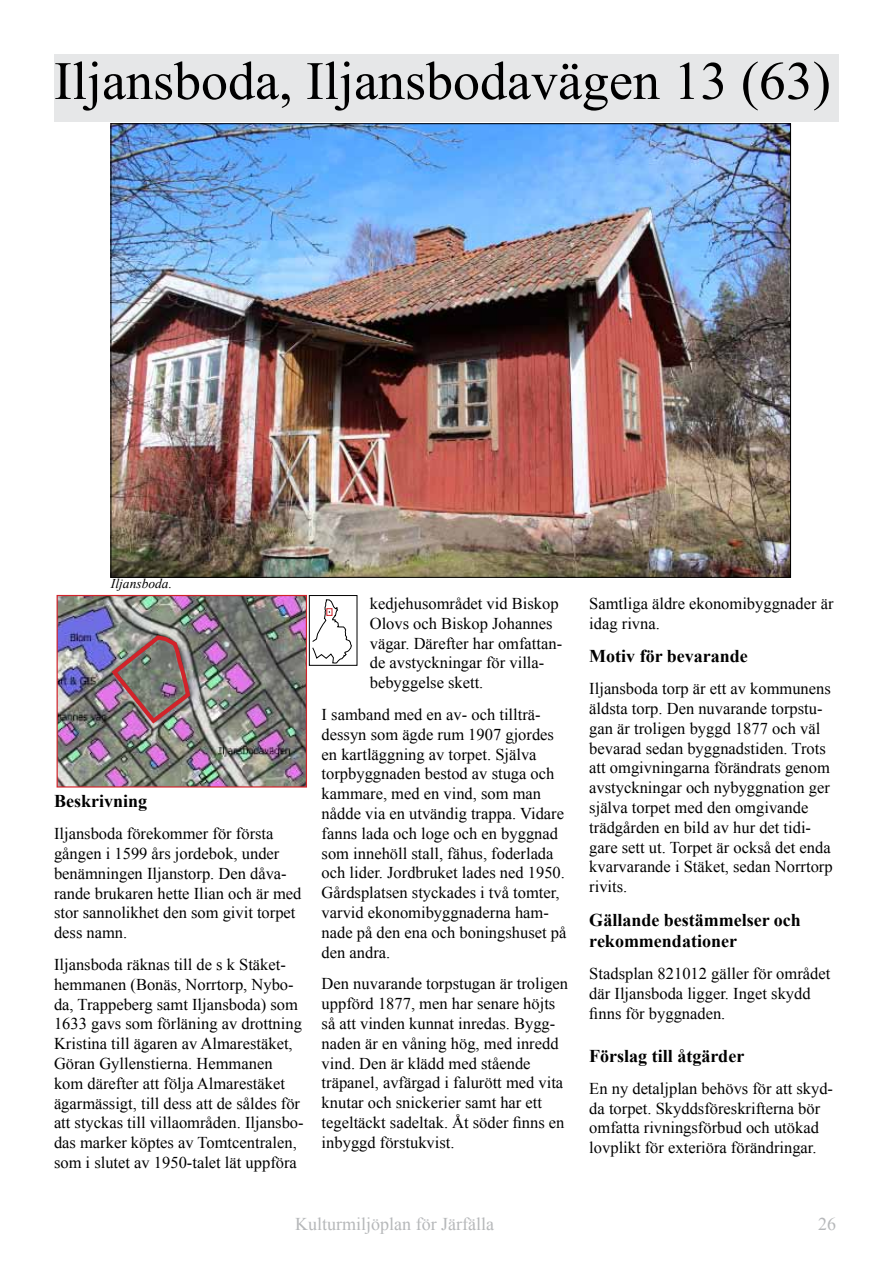
<style>
.page{position:relative;width:893px;height:1263px;background:#fff}
.page>*{position:absolute;margin:0;border:0;box-sizing:border-box;transform-origin:0 0}
.t1{font:54px "Times New Roman";color:#000}
.t2{font:700 18px/21.6px "Times New Roman";color:#000}
.t3{font:18px "Times New Roman";color:#b6b8ba}
.t4{font:16.5px/19.8px "Times New Roman";color:#000}
.t5{font:italic 13.5px "Times New Roman";color:#000}
</style>
<div class="page">
<div style="left:54px;top:54px;width:785px;height:68px;background:#e6e7e8"></div>
<img style="left:113px;top:125px;width:676px;height:451px">
<img style="left:59px;top:597px;width:246px;height:188px">
<div style="left:57px;top:595px;width:250px;height:192px;border:1px solid #d2232a"></div>
<img style="left:109px;top:632px;width:83px;height:94px">
<div style="left:309px;top:595px;width:48px;height:70px;border:1px solid #000"></div>
<svg style="left:312px;top:599px;width:40px;height:64px"></svg>
<h1 class="t1" style="left:54px;top:45px;width:778px">Iljansboda, Iljansbodavägen 13 (63)</h1>
<p class="t5" style="left:111px;top:574px;width:63px">Iljansboda.</p>
<p class="t2" style="left:54px;top:790px;width:95px">Beskrivning</p>
<p class="t4" style="left:54px;top:823px;width:249px">Iljansboda förekommer för första gången i 1599 års jordebok, under benämningen Iljanstorp. Den dåva&shy;rande brukaren hette Ilian och är med stor sannolikhet den som givit torpet dess namn.</p>
<p class="t4" style="left:54px;top:954px;width:251px">Iljansboda räknas till de s k Stäket&shy;hemmanen (Bonäs, Norrtorp, Nybo&shy;da, Trappeberg samt Iljansboda) som 1633 gavs som förläning av drottning Kristina till ägaren av Almarestäket, Göran Gyllenstierna. Hemmanen kom därefter att följa Almarestäket ägarmässigt, till dess att de såldes för att styckas till villaområden. Iljansbo&shy;das marker köptes av Tomtcentralen, som i slutet av 1950-talet lät uppföra</p>
<p class="t4" style="left:370px;top:593px;width:194px">kedjehusområdet vid Biskop<br>Olovs och Biskop Johannes vägar. Därefter har omfattan&shy;de avstyckningar för villa&shy;bebyggelse skett.</p>
<p class="t4" style="left:322px;top:704px;width:246px">I samband med en av- och tillträ&shy;dessyn som ägde rum 1907 gjordes en kartläggning av torpet. Själva torpbyggnaden bestod av stuga och kammare, med en vind, som man nådde via en utvändig trappa. Vidare fanns lada och loge och en byggnad som innehöll stall, fähus, foderlada och lider. Jordbruket lades ned 1950.<br>Gårdsplatsen styckades i två tomter, varvid ekonomibyggnaderna ham&shy;nade på den ena och boningshuset på den andra.</p>
<p class="t4" style="left:322px;top:974px;width:248px">Den nuvarande torpstugan är troligen uppförd 1877, men har senare höjts så att vinden kunnat inredas. Bygg&shy;naden är en våning hög, med inredd vind. Den är klädd med stående träpanel, avfärgad i falurött med vita knutar och snickerier samt har ett tegeltäckt sadeltak. Åt söder finns en inbyggd förstukvist.</p>
<p class="t4" style="left:589px;top:593px;width:246px">Samtliga äldre ekonomibyggnader är idag rivna.</p>
<p class="t2" style="left:589px;top:645px;width:160px">Motiv för bevarande</p>
<p class="t4" style="left:589px;top:678px;width:245px">Iljansboda torp är ett av kommunens äldsta torp. Den nuvarande torpstu&shy;gan är troligen byggd 1877 och väl bevarad sedan byggnadstiden. Trots att omgivningarna förändrats genom avstyckningar och nybyggnation ger själva torpet med den omgivande trädgården en bild av hur det tidi&shy;gare sett ut. Torpet är också det enda kvarvarande i Stäket, sedan Norrtorp rivits.</p>
<p class="t2" style="left:589px;top:908px;width:213px">Gällande bestämmelser och rekommendationer</p>
<p class="t4" style="left:589px;top:963px;width:243px">Stadsplan 821012 gäller för området där Iljansboda ligger. Inget skydd finns för byggnaden.</p>
<p class="t2" style="left:589px;top:1045px;width:156px">Förslag till åtgärder</p>
<p class="t4" style="left:589px;top:1078px;width:245px">En ny detaljplan behövs för att skyd&shy;da torpet. Skyddsföreskrifterna bör omfatta rivningsförbud och utökad lovplikt för exteriöra förändringar.</p>
<p class="t3" style="left:295px;top:1211px;width:200px">Kulturmiljöplan för Järfälla</p>
<p class="t3" style="left:818px;top:1211px;width:19px">26</p>
</div>
